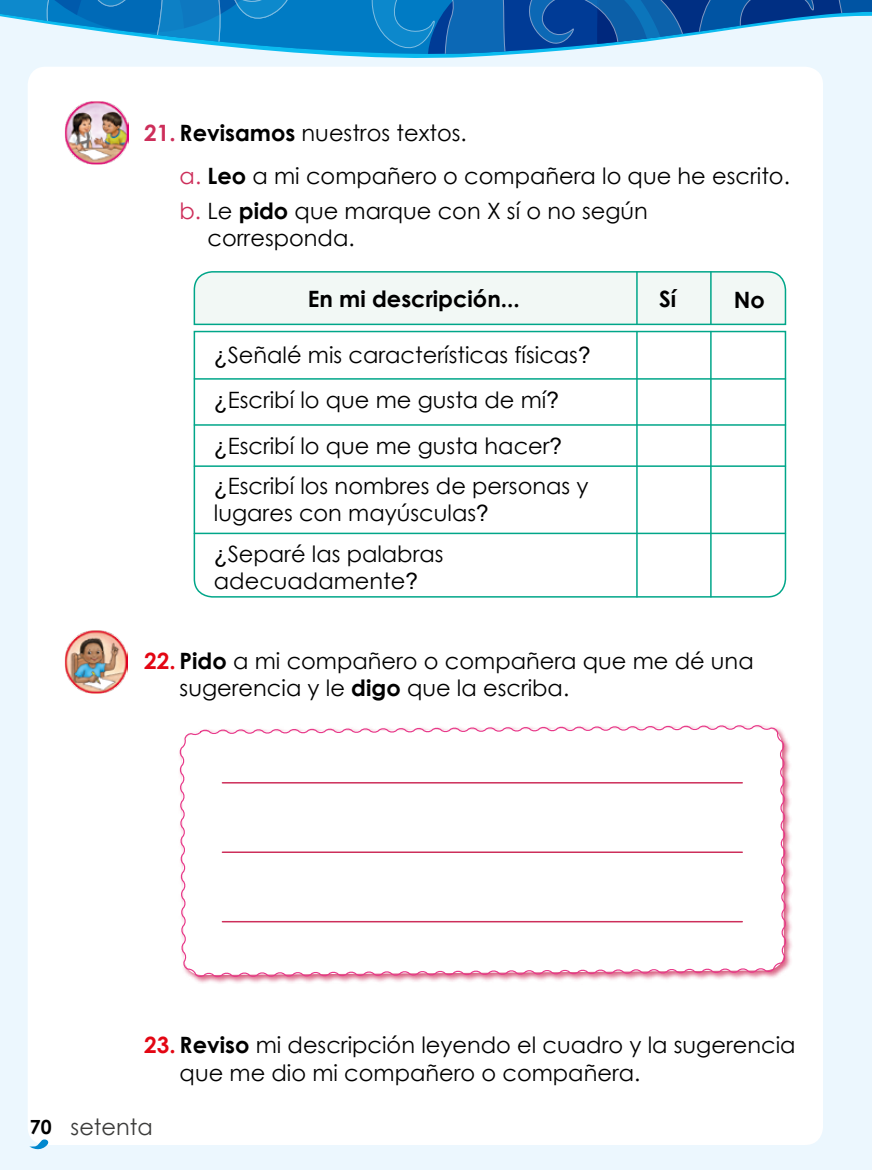
<style>
.page{position:relative;width:872px;height:1170px;background:#fff}
.page>*{position:absolute;margin:0;border:0;box-sizing:border-box;transform-origin:0 0}
.t1{font:22.5px/27px "Century Gothic";color:#000}
.t2{font:700 22.5px "Century Gothic";color:#000}
.t3{font:22.5px "Century Gothic";color:#3c3c3b}
.t4{font:700 19.5px "Century Gothic";color:#000}
.s1{font-weight:700;color:#cd2e5a}
.s2{font-weight:700}
.s3{color:#cd2e5a}
.s4{font-family:"Arial"}
.s5{font-weight:700;color:#e30613}
</style>
<div class="page">
<div style="left:0;top:0;width:872px;height:1169px;background:#ecf7fe"></div>
<div style="left:28px;top:67px;width:795px;height:1077px;background:#fff;border-radius:18px"></div>
<svg style="left:0;top:0;width:872px;height:81px"></svg>
<img style="left:65px;top:101px;width:63px;height:63px">
<svg style="left:193px;top:271px;width:594px;height:55px"></svg>
<svg style="left:193px;top:330px;width:594px;height:268px"></svg>
<hr style="left:194px;top:378px;width:591px;height:1px;background:#00a689">
<hr style="left:194px;top:424px;width:591px;height:1px;background:#00a689">
<hr style="left:194px;top:465px;width:591px;height:2px;background:#00a689">
<hr style="left:194px;top:532px;width:591px;height:2px;background:#00a689">
<hr style="left:636px;top:331px;width:1px;height:266px;background:#00a689">
<hr style="left:710px;top:331px;width:1px;height:266px;background:#00a689">
<hr style="left:710px;top:272px;width:1px;height:52px;background:#00a689">
<hr style="left:636px;top:272px;width:1px;height:52px;background:#00a689">
<div style="left:178px;top:723px;width:615px;height:261px;background:#cd2e5a;opacity:.75"></div>
<svg style="left:178px;top:723px;width:609px;height:255px"></svg>
<hr style="left:222px;top:782px;width:520px;height:1px;background:#cd2e5a">
<hr style="left:222px;top:851px;width:520px;height:1px;background:#cd2e5a">
<hr style="left:222px;top:920px;width:520px;height:2px;background:#cd2e5a">
<img style="left:64px;top:630px;width:63px;height:63px">
<svg style="left:29px;top:1137px;width:24px;height:13px"></svg>
<p class="t1" style="left:144px;top:119px;width:324px"><span class="s1">21.</span> <span class="s2">Revisamos</span> nuestros textos.</p>
<p class="t1" style="left:180px;top:157px;width:612px;line-height:35.5px"><span class="s3">a.</span> <span class="s2">Leo</span> a mi compañero o compañera lo que he escrito. <span class="s3">b.</span> Le <span class="s2">pido</span> que marque con X sí o no según</p>
<p class="t1" style="left:207px;top:224px;width:149px">corresponda.</p>
<p class="t2" style="left:308px;top:282px;width:213px">En mi descripción...</p>
<p class="t2" style="left:659px;top:282px;width:19px">Sí</p>
<p class="t2" style="left:733px;top:283px;width:33px">No</p>
<p class="t1" style="left:214px;top:332px;width:378px;line-height:44.4px"><span class="s4">¿</span>Señalé mis características físicas<span class="s4">? ¿</span>Escribí lo que me gusta de mí<span class="s4">?</span></p>
<p class="t1" style="left:214px;top:432px;width:350px"><span class="s4">¿</span>Escribí lo que me gusta hacer<span class="s4">?</span></p>
<p class="t1" style="left:214px;top:471px;width:376px"><span class="s4">¿</span>Escribí los nombres de personas y lugares con mayúsculas<span class="s4">?</span></p>
<p class="t1" style="left:214px;top:540px;width:231px"><span class="s4">¿</span>Separé las palabras adecuadamente<span class="s4">?</span></p>
<p class="t1" style="left:180px;top:647px;width:575px;text-indent:-35px"><span class="s5">22.</span> <span class="s2">Pido</span> a mi compañero o compañera que me dé una sugerencia y le <span class="s2">digo</span> que la escriba.</p>
<p class="t4" style="left:30px;top:1112px;width:23px">70</p>
<p class="t1" style="left:180px;top:1031px;width:617px;text-indent:-35px"><span class="s5">23.</span> <span class="s2">Reviso</span> mi descripción leyendo el cuadro y la sugerencia que me dio mi compañero o compañera.</p>
<p class="t3" style="left:71px;top:1111px;width:84px">setenta</p>
</div>
